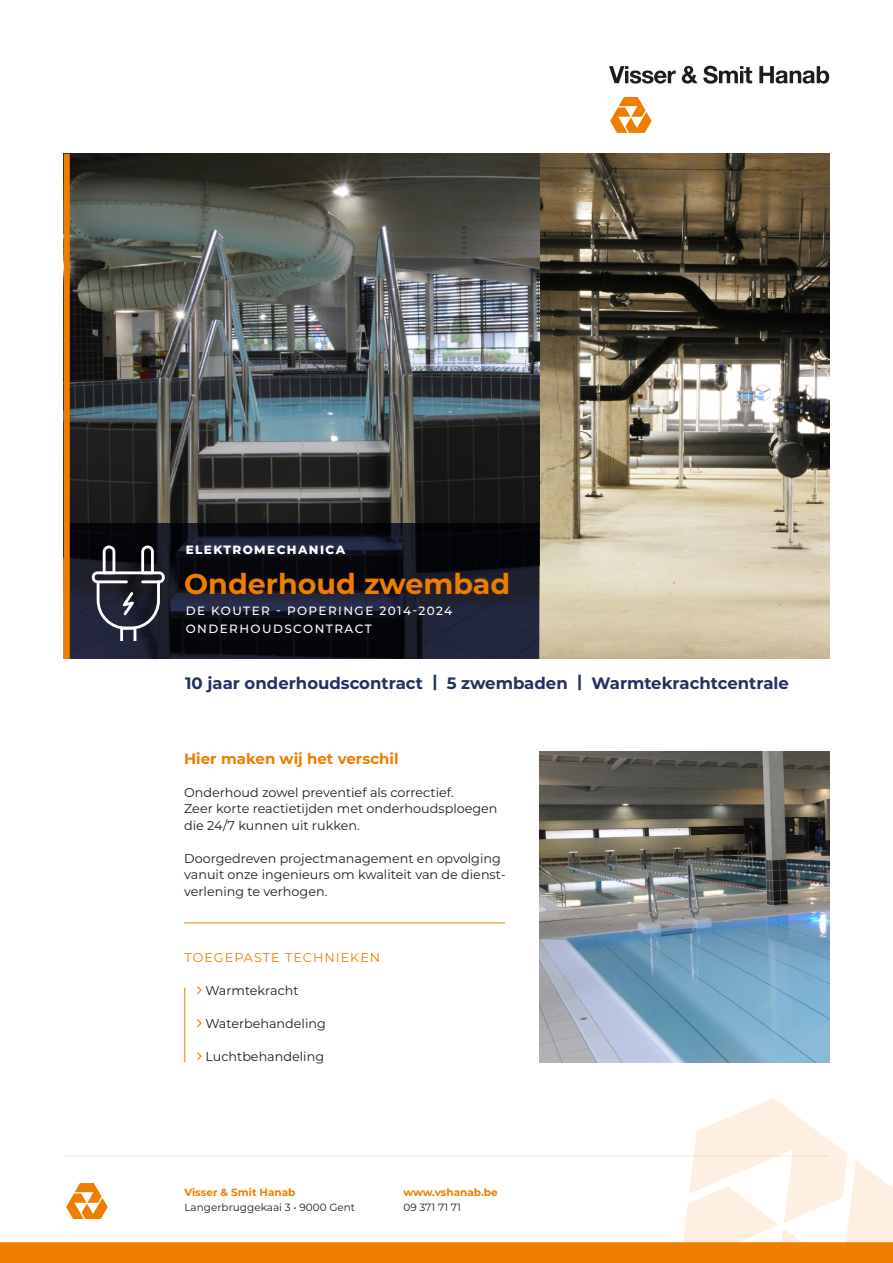
<style>
.page{position:relative;width:893px;height:1263px;background:#fff}
.page>*{position:absolute;margin:0;border:0;box-sizing:border-box;transform-origin:0 0}
.t1{font:700 28.5px "Montserrat";color:#ef7d00}
.t2{font:700 16.5px "Montserrat";color:#242f62}
.t3{font:700 15px "Montserrat";color:#ef7d00}
.t4{font:12.75px/16.5px "Montserrat";color:#1d1d1b}
.t5{font:12.75px "Montserrat";letter-spacing:.08em;color:#ef7d00}
.t6{font:500 12px "Montserrat";letter-spacing:.12em;color:#fff}
.t7{font:800 12px "Montserrat";letter-spacing:.12em;color:#fff}
.t8{font:10.5px "Montserrat";color:#1d1d1b}
.t9{font:700 10.5px "Montserrat";color:#ef7d00}
</style>
<div class="page">
<div style="left:0;top:1242px;width:893px;height:21px;background:#ef7d00"></div>
<svg style="left:66px;top:1183px;width:42px;height:36px"></svg>
<hr style="left:64px;top:1156px;width:765px;height:1px;background:#fee7d1">
<svg style="left:676px;top:1098px;width:217px;height:145px"></svg>
<svg style="left:610px;top:97px;width:42px;height:36px"></svg>
<svg style="left:609px;top:66px;width:67px;height:18px"></svg>
<svg style="left:682px;top:66px;width:70px;height:18px"></svg>
<svg style="left:759px;top:66px;width:70px;height:18px"></svg>
<img style="left:539px;top:751px;width:290px;height:311px">
<img style="left:70px;top:154px;width:759px;height:505px">
<svg style="left:70px;top:523px;width:469px;height:136px;background:#12141f"></svg>
<svg style="left:92px;top:545px;width:73px;height:96px;background:#41434d"></svg>
<div style="left:64px;top:154px;width:6px;height:505px;background:#ef7d00"></div>
<hr style="left:184px;top:987px;width:1px;height:75px;background:#ef7d00">
<hr style="left:184px;top:923px;width:321px;height:1px;background:#ef7d00">
<p class="t7" style="left:186px;top:541px;width:161px">ELEKTROMECHANICA</p>
<p class="t1" style="left:184px;top:563px;width:328px">Onderhoud zwembad</p>
<p class="t6" style="left:186px;top:603px;width:268px">DE KOUTER - POPERINGE 2014-2024</p>
<p class="t6" style="left:186px;top:621px;width:188px">ONDERHOUDSCONTRACT</p>
<p class="t2" style="left:185px;top:671px;width:605px">10 jaar onderhoudscontract | 5 zwembaden | Warmtekrachtcentrale</p>
<p class="t3" style="left:184px;top:747px;width:216px">Hier maken wij het verschil</p>
<p class="t4" style="left:184px;top:783px;width:315px">Onderhoud zowel preventief als correctief.<br>Zeer korte reactietijden met onderhoudsploegen die 24/7 kunnen uit rukken.</p>
<p class="t4" style="left:184px;top:849px;width:323px">Doorgedreven projectmanagement en opvolging vanuit onze ingenieurs om kwaliteit van de dienst&shy;verlening te verhogen.</p>
<p class="t5" style="left:184px;top:948px;width:197px">TOEGEPASTE TECHNIEKEN</p>
<p class="t4" style="left:205px;top:981px;width:95px">Warmtekracht</p>
<p class="t4" style="left:205px;top:1014px;width:122px">Waterbehandeling</p>
<p class="t4" style="left:205px;top:1047px;width:120px">Luchtbehandeling</p>
<p class="t9" style="left:184px;top:1184px;width:113px">Visser &amp; Smit Hanab</p>
<p class="t8" style="left:184px;top:1200px;width:172px">Langerbruggekaai 3 • 9000 Gent</p>
<p class="t9" style="left:403px;top:1184px;width:96px">www.vshanab.be</p>
<p class="t8" style="left:403px;top:1200px;width:59px">09 371 71 71</p>
</div>
